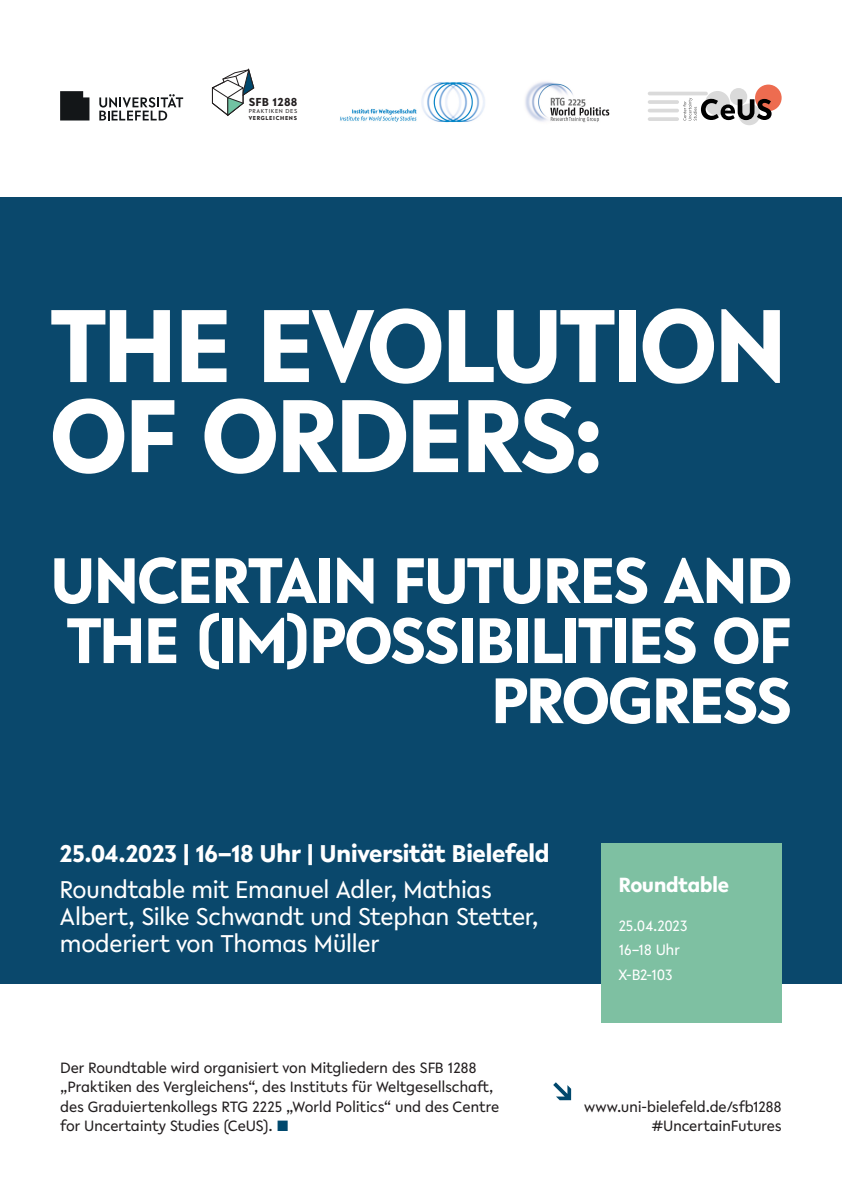
<style>
.page{position:relative;width:842px;height:1191px;background:#fff}
.page>*{position:absolute;margin:0;border:0;box-sizing:border-box;transform-origin:0 0}
.t1{font:700 111px/90px "Lelo";letter-spacing:-.04em;color:#fff}
.t2{font:700 69px/60px "Lelo";letter-spacing:-.04em;color:#fff;text-align:right}
.t3{font:26px/27px "Lelo";letter-spacing:-.025em;color:#fff}
.t4{font:700 26px "Lelo";letter-spacing:-.02em;color:#fff}
.t5{font:700 22px "Lelo";letter-spacing:-.02em;color:#fff}
.t6{font:16px/19.2px "Lelo";letter-spacing:-.015em;color:#231f20}
.t7{font:16px/24.9px "Lelo";letter-spacing:-.035em;color:#fff}
.t8{font:700 12.4px "Lelo";letter-spacing:.02em;color:#231f20}
.t9{font:6.2px "Lelo";letter-spacing:.095em;color:#231f20}
.t10{font:700 6.2px "Lelo";letter-spacing:.1em;color:#231f20}
.s1{color:#00486d}
</style>
<div class="page">
<div style="left:0;top:197px;width:842px;height:787px;background:#0a486c"></div>
<svg style="left:553px;top:1082px;width:18px;height:18px"></svg>
<div style="left:601px;top:843px;width:181px;height:179px;background:#7ec0a2"></div>
<svg style="left:212px;top:70px;width:42px;height:45px"></svg>
<svg style="left:99px;top:94px;width:84px;height:26px"></svg>
<svg style="left:60px;top:91px;width:29px;height:29px"></svg>
<img style="left:525px;top:81px;width:84px;height:42px">
<div style="left:755px;top:85px;width:27px;height:26px;background:#ed6c50;border-radius:50%"></div>
<svg style="left:648px;top:88px;width:123px;height:37px"></svg>
<img style="left:340px;top:82px;width:145px;height:41px">
<p class="t8" style="left:249px;top:93px;width:50px">SFB 1288</p>
<p class="t9" style="left:249px;top:107px;width:50px">PRAKTIKEN DES</p>
<p class="t10" style="left:249px;top:114px;width:50px">VERGLEICHENS</p>
<h1 class="t1" style="left:50px;top:298px;width:739px">THE EVOLUTION<br>OF ORDERS:</h1>
<h2 class="t2" style="left:50px;top:549px;width:744px">UNCERTAIN FUTURES AND<br>THE (IM)POSSIBILITIES OF<br>PROGRESS</h2>
<h3 class="t4" style="left:60px;top:836px;width:492px">25.04.2023 | 16–18 Uhr | Universität Bielefeld</h3>
<h3 class="t3" style="left:60px;top:875px;width:481px">Roundtable mit Emanuel Adler, Mathias<br>Albert, Silke Schwandt und Stephan Stetter, moderiert von Thomas Müller</h3>
<p class="t6" style="left:60px;top:1058px;width:441px">Der Roundtable wird organisiert von Mitgliedern des SFB 1288 „Praktiken des Vergleichens“, des Instituts für Weltgesellschaft, des Graduiertenkollegs RTG 2225 „World Politics“ und des Centre for Uncertainty Studies (CeUS). <span class="s1">■</span></p>
<h3 class="t5" style="left:618px;top:869px;width:112px">Roundtable</h3>
<p class="t7" style="left:618px;top:912px;width:71px">25.04.2023<br>16–18 Uhr<br>X-B2-103</p>
<p class="t6" style="left:584px;top:1096px;width:199px">www.uni-bielefeld.de/sfb1288</p>
<p class="t6" style="left:652px;top:1116px;width:131px">#UncertainFutures</p>
</div>
